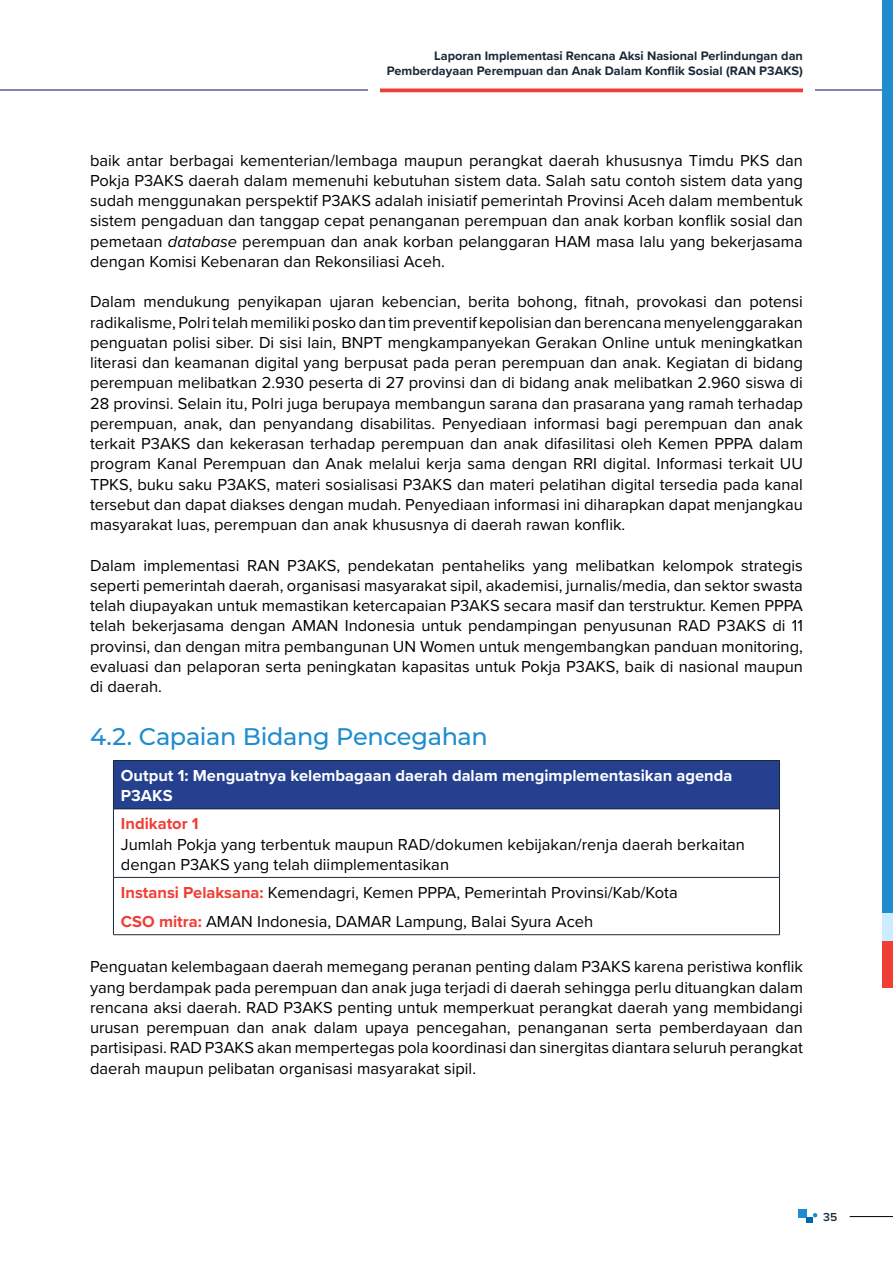
<style>
.page{position:relative;width:893px;height:1263px;background:#fff}
.page>*{position:absolute;margin:0;border:0;box-sizing:border-box;transform-origin:0 0}
.t1{font:500 24px "Montserrat";letter-spacing:-.015em;color:#1e8ccd}
.t2{font:16.5px/20.2px "Proxima Nova";color:#000;text-align:justify}
.t3{font:700 16.5px/20.2px "Proxima Nova";color:#fff}
.t4{font:700 16.5px "Proxima Nova";color:#ef3e35}
.t5{font:700 12.75px/15.3px "Proxima Nova";color:#1b2937;text-align:right}
.t6{font:600 12px "Proxima Nova";color:#1b2937}
.s1{font-style:italic}
.s2{font-weight:700;color:#ef3e35}
</style>
<div class="page">
<hr style="left:0;top:90px;width:368px;height:1px;background:#031059">
<hr style="left:815px;top:90px;width:76px;height:1px;background:#031059">
<hr style="left:380px;top:89px;width:423px;height:3px;background:#ef3e35">
<hr style="left:850px;top:1216px;width:43px;height:1px;background:#000">
<div style="left:883px;top:0;width:10px;height:987px;background:#ef3e35"></div>
<div style="left:883px;top:0;width:10px;height:940px;background:#ccecff"></div>
<div style="left:883px;top:0;width:10px;height:913px;background:#1e8ccd"></div>
<div style="left:798px;top:1209px;width:8px;height:8px;background:#1e8ccd"></div>
<div style="left:806px;top:1217px;width:7px;height:6px;background:#0064ae"></div>
<svg style="left:813px;top:1213px;width:4px;height:4px"></svg>
<div style="left:113px;top:760px;width:666px;height:49px;background:#25408f"></div>
<hr style="left:113px;top:760px;width:667px;height:1px;background:#1b2937">
<hr style="left:113px;top:761px;width:1px;height:48px;background:#1b2937">
<hr style="left:779px;top:761px;width:1px;height:48px;background:#1b2937">
<hr style="left:779px;top:809px;width:1px;height:68px;background:#1b2937">
<hr style="left:114px;top:808px;width:665px;height:1px;background:#1b2937">
<hr style="left:113px;top:809px;width:1px;height:68px;background:#1b2937">
<hr style="left:114px;top:877px;width:665px;height:1px;background:#1b2937">
<hr style="left:113px;top:877px;width:1px;height:57px;background:#1b2937">
<hr style="left:779px;top:877px;width:1px;height:57px;background:#1b2937">
<hr style="left:113px;top:934px;width:667px;height:1px;background:#1b2937">
<p class="t5" style="left:387px;top:47px;width:418px">Laporan Implementasi Rencana Aksi Nasional Perlindungan dan<br>Pemberdayaan Perempuan dan Anak Dalam Konflik Sosial (RAN P3AKS)</p>
<p class="t2" style="left:90px;top:149px;width:714px">baik antar berbagai kementerian/lembaga maupun perangkat daerah khususnya Timdu PKS dan Pokja P3AKS daerah dalam memenuhi kebutuhan sistem data. Salah satu contoh sistem data yang sudah menggunakan perspektif P3AKS adalah inisiatif pemerintah Provinsi Aceh dalam membentuk sistem pengaduan dan tanggap cepat penanganan perempuan dan anak korban konflik sosial dan pemetaan <span class="s1">database</span> perempuan dan anak korban pelanggaran HAM masa lalu yang bekerjasama dengan Komisi Kebenaran dan Rekonsiliasi Aceh.</p>
<p class="t2" style="left:90px;top:291px;width:714px">Dalam mendukung penyikapan ujaran kebencian, berita bohong, fitnah, provokasi dan potensi radikalisme, Polri telah memiliki posko dan tim preventif kepolisian dan berencana menyelenggarakan penguatan polisi siber. Di sisi lain, BNPT mengkampanyekan Gerakan Online untuk meningkatkan literasi dan keamanan digital yang berpusat pada peran perempuan dan anak. Kegiatan di bidang perempuan melibatkan 2.930 peserta di 27 provinsi dan di bidang anak melibatkan 2.960 siswa di 28 provinsi. Selain itu, Polri juga berupaya membangun sarana dan prasarana yang ramah terhadap perempuan, anak, dan penyandang disabilitas. Penyediaan informasi bagi perempuan dan anak terkait P3AKS dan kekerasan terhadap perempuan dan anak difasilitasi oleh Kemen PPPA dalam program Kanal Perempuan dan Anak melalui kerja sama dengan RRI digital. Informasi terkait UU TPKS, buku saku P3AKS, materi sosialisasi P3AKS dan materi pelatihan digital tersedia pada kanal tersebut dan dapat diakses dengan mudah. Penyediaan informasi ini diharapkan dapat menjangkau masyarakat luas, perempuan dan anak khususnya di daerah rawan konflik.</p>
<p class="t2" style="left:90px;top:554px;width:714px">Dalam implementasi RAN P3AKS, pendekatan pentaheliks yang melibatkan kelompok strategis seperti pemerintah daerah, organisasi masyarakat sipil, akademisi, jurnalis/media, dan sektor swasta telah diupayakan untuk memastikan ketercapaian P3AKS secara masif dan terstruktur. Kemen PPPA telah bekerjasama dengan AMAN Indonesia untuk pendampingan penyusunan RAD P3AKS di 11 provinsi, dan dengan mitra pembangunan UN Women untuk mengembangkan panduan monitoring, evaluasi dan pelaporan serta peningkatan kapasitas untuk Pokja P3AKS, baik di nasional maupun di daerah.</p>
<h1 class="t1" style="left:90px;top:720px;width:399px">4.2. Capaian Bidang Pencegahan</h1>
<p class="t3" style="left:121px;top:765px;width:613px">Output 1: Menguatnya kelembagaan daerah dalam mengimplementasikan agenda<br>P3AKS</p>
<p class="t4" style="left:121px;top:811px;width:79px">Indikator 1</p>
<p class="t2" style="left:121px;top:833px;width:626px">Jumlah Pokja yang terbentuk maupun RAD/dokumen kebijakan/renja daerah berkaitan dengan P3AKS yang telah diimplementasikan</p>
<p class="t2" style="left:121px;top:877px;width:558px;line-height:29.2px"><span class="s2">Instansi Pelaksana:</span> Kemendagri, Kemen PPPA, Pemerintah Provinsi/Kab/Kota<br><span class="s2">CSO mitra:</span> AMAN Indonesia, DAMAR Lampung, Balai Syura Aceh</p>
<p class="t2" style="left:90px;top:956px;width:714px">Penguatan kelembagaan daerah memegang peranan penting dalam P3AKS karena peristiwa konflik yang berdampak pada perempuan dan anak juga terjadi di daerah sehingga perlu dituangkan dalam rencana aksi daerah. RAD P3AKS penting untuk memperkuat perangkat daerah yang membidangi urusan perempuan dan anak dalam upaya pencegahan, penanganan serta pemberdayaan dan partisipasi. RAD P3AKS akan mempertegas pola koordinasi dan sinergitas diantara seluruh perangkat daerah maupun pelibatan organisasi masyarakat sipil.</p>
<p class="t6" style="left:823px;top:1208px;width:16px">35</p>
</div>
